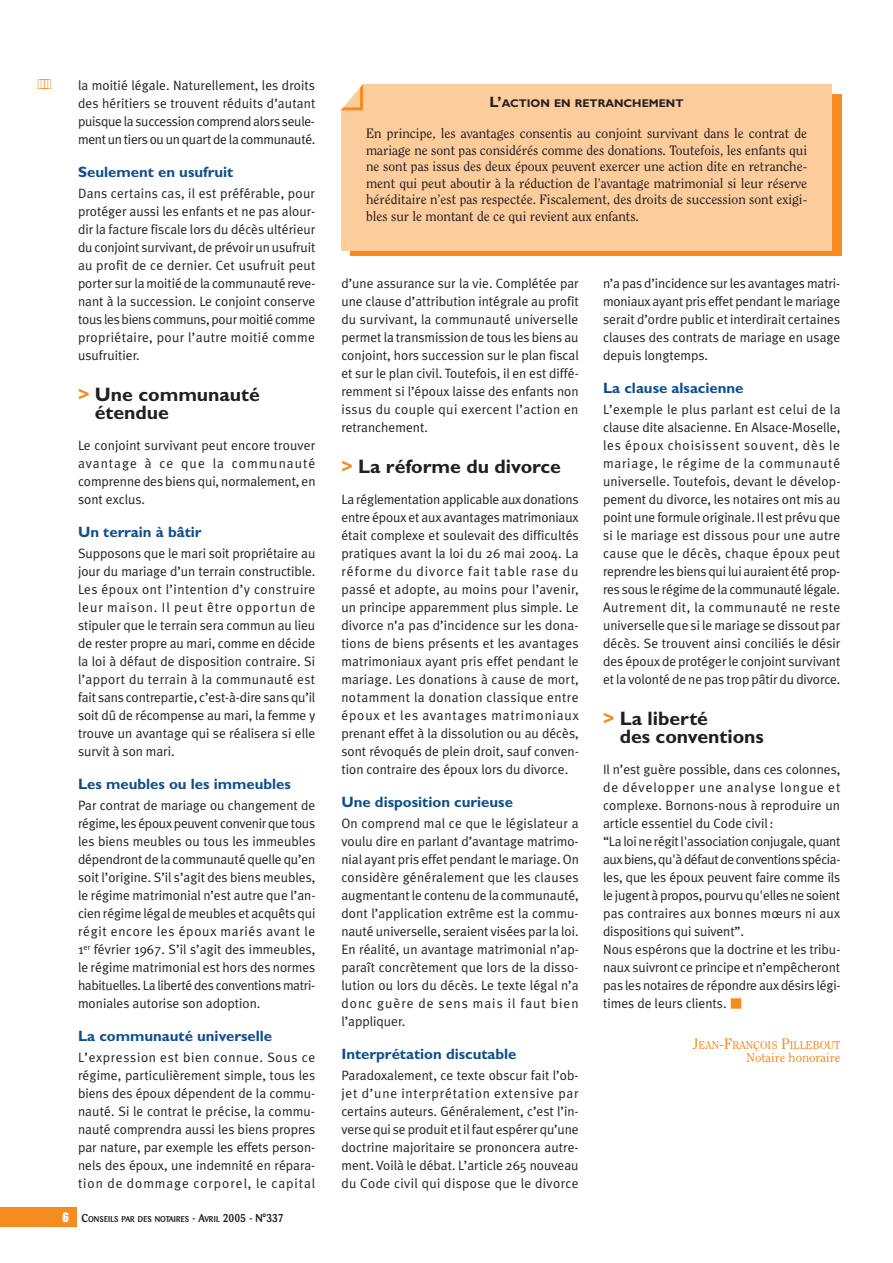
<style>
.page{position:relative;width:893px;height:1263px;background:#fff}
.page>*{position:absolute;margin:0;border:0;box-sizing:border-box;transform-origin:0 0}
.t1{font:700 19.5px/18px "Gill Sans";color:#231f20}
.t2{font:700 15px "Gill Sans";color:#0f4e8c}
.t3{font:13.5px/18px "Meta Plus Normal";color:#231f20;text-align:justify}
.t4{font:13.5px/16.5px "Clearface";color:#231f20;text-align:justify}
.t5{font:12.75px "Clearface";color:#f68b1f}
.t6{font:12px "Zeal";color:#f68b1f;scale:.85 1}
.t7{font:700 11.25px "Gill Sans";color:#231f20}
.t8{font:11.25px "Clearface";color:#f68b1f}
.t9{font:500 8.4px "Barmeno";letter-spacing:.02em;color:#231f20;scale:.96 1}
.s1{color:#f68b1f}
.s2{font-family:"Impact";font-weight:400;font-size:12px;color:#fff}
.s3{font-size:11.25px}
.s4{font-size:15px}
</style>
<div class="page">
<div style="left:0;top:1208px;width:77px;height:19px;background:#f68b1f"></div>
<div style="left:350px;top:94px;width:492px;height:162px;background:#f68b1f"></div>
<div style="left:341px;top:85px;width:491px;height:166px;background:#fccc9c"></div>
<svg style="left:340px;top:84px;width:28px;height:27px"></svg>
<p class="t6" style="left:37px;top:79px;width:18px">®®®</p>
<p class="t3" style="left:78px;top:76px;width:239px">la moitié légale. Naturellement, les droits des héritiers se trouvent réduits d’autant puisque la succession comprend alors seule&shy;ment un tiers ou un quart de la communauté.</p>
<p class="t2" style="left:78px;top:166px;width:157px">Seulement en usufruit</p>
<p class="t3" style="left:78px;top:184px;width:239px">Dans certains cas, il est préférable, pour protéger aussi les enfants et ne pas alour&shy;dir la facture fiscale lors du décès ultérieur du conjoint survivant, de prévoir un usufruit au profit de ce dernier. Cet usufruit peut porter sur la moitié de la communauté reve&shy;nant à la succession. Le conjoint conserve tous les biens communs, pour moitié comme propriétaire, pour l’autre moitié comme usufruitier.</p>
<h1 class="t1" style="left:95px;top:387px;width:167px;text-indent:-17px"><span class="s1">&gt;</span> Une communauté étendue</h1>
<p class="t3" style="left:78px;top:436px;width:239px">Le conjoint survivant peut encore trouver avantage à ce que la communauté comprenne des biens qui, normalement, en sont exclus.</p>
<p class="t2" style="left:78px;top:526px;width:125px">Un terrain à bâtir</p>
<p class="t3" style="left:78px;top:544px;width:239px">Supposons que le mari soit propriétaire au jour du mariage d’un terrain constructible.<br>Les époux ont l’intention d’y construire leur maison. Il peut être opportun de stipuler que le terrain sera commun au lieu de rester propre au mari, comme en décide la loi à défaut de disposition contraire. Si l’apport du terrain à la communauté est fait sans contrepartie, c’est-à-dire sans qu’il soit dû de récompense au mari, la femme y trouve un avantage qui se réalisera si elle survit à son mari.</p>
<p class="t2" style="left:78px;top:778px;width:214px">Les meubles ou les immeubles</p>
<p class="t3" style="left:78px;top:796px;width:239px">Par contrat de mariage ou changement de régime, les époux peuvent convenir que tous les biens meubles ou tous les immeubles dépendront de la communauté quelle qu’en soit l’origine. S’il s’agit des biens meubles, le régime matrimonial n’est autre que l’an&shy;cien régime légal de meubles et acquêts qui régit encore les époux mariés avant le 1<sup>er</sup> février 1967. S’il s’agit des immeubles, le régime matrimonial est hors des normes habituelles. La liberté des conventions matri&shy;moniales autorise son adoption.</p>
<p class="t2" style="left:78px;top:1030px;width:196px">La communauté universelle</p>
<p class="t3" style="left:78px;top:1048px;width:239px">L’expression est bien connue. Sous ce régime, particulièrement simple, tous les biens des époux dépendent de la commu&shy;nauté. Si le contrat le précise, la commu&shy;nauté comprendra aussi les biens propres par nature, par exemple les effets person&shy;nels des époux, une indemnité en répara&shy;tion de dommage corporel, le capital</p>
<p class="t9" style="left:62px;top:1215px;width:232px"><span class="s2">6</span> <span class="s3">C</span>ONSEILS PAR DES NOTAIRES <span class="s3">- A</span>VRIL <span class="s3">2005 - N°337</span></p>
<p class="t7" style="left:490px;top:99px;width:195px"><span class="s4">L’</span>ACTION EN RETRANCHEMENT</p>
<p class="t4" style="left:366px;top:126px;width:443px">En principe, les avantages consentis au conjoint survivant dans le contrat de mariage ne sont pas considérés comme des donations. Toutefois, les enfants qui ne sont pas issus des deux époux peuvent exercer une action dite en retranche&shy;ment qui peut aboutir à la réduction de l’avantage matrimonial si leur réserve héréditaire n’est pas respectée. Fiscalement, des droits de succession sont exigi&shy;bles sur le montant de ce qui revient aux enfants.</p>
<p class="t3" style="left:341px;top:274px;width:239px">d’une assurance sur la vie. Complétée par une clause d’attribution intégrale au profit du survivant, la communauté universelle permet la transmission de tous les biens au conjoint, hors succession sur le plan fiscal et sur le plan civil. Toutefois, il en est diffé&shy;remment si l’époux laisse des enfants non issus du couple qui exercent l’action en retranchement.</p>
<h1 class="t1" style="left:341px;top:459px;width:221px"><span class="s1">&gt;</span> La réforme du divorce</h1>
<p class="t3" style="left:341px;top:490px;width:239px">La réglementation applicable aux donations entre époux et aux avantages matrimoniaux était complexe et soulevait des difficultés pratiques avant la loi du 26 mai 2004. La réforme du divorce fait table rase du passé et adopte, au moins pour l’avenir, un principe apparemment plus simple. Le divorce n’a pas d’incidence sur les dona&shy;tions de biens présents et les avantages matrimoniaux ayant pris effet pendant le mariage. Les donations à cause de mort, notamment la donation classique entre époux et les avantages matrimoniaux prenant effet à la dissolution ou au décès, sont révoqués de plein droit, sauf conven&shy;tion contraire des époux lors du divorce.</p>
<p class="t2" style="left:341px;top:796px;width:173px">Une disposition curieuse</p>
<p class="t3" style="left:341px;top:814px;width:239px">On comprend mal ce que le législateur a voulu dire en parlant d’avantage matrimo&shy;nial ayant pris effet pendant le mariage. On considère généralement que les clauses augmentant le contenu de la communauté, dont l’application extrême est la commu&shy;nauté universelle, seraient visées par la loi.<br>En réalité, un avantage matrimonial n’ap&shy;paraît concrètement que lors de la disso&shy;lution ou lors du décès. Le texte légal n’a donc guère de sens mais il faut bien l’appliquer.</p>
<p class="t2" style="left:341px;top:1048px;width:177px">Interprétation discutable</p>
<p class="t3" style="left:341px;top:1066px;width:239px">Paradoxalement, ce texte obscur fait l’ob&shy;jet d’une interprétation extensive par certains auteurs. Généralement, c’est l’in&shy;verse qui se produit et il faut espérer qu’une doctrine majoritaire se prononcera autre&shy;ment. Voilà le débat. L’article 265 nouveau du Code civil qui dispose que le divorce</p>
<p class="t3" style="left:603px;top:274px;width:239px">n’a pas d’incidence sur les avantages matri&shy;moniaux ayant pris effet pendant le mariage serait d’ordre public et interdirait certaines clauses des contrats de mariage en usage depuis longtemps.</p>
<p class="t2" style="left:603px;top:382px;width:142px">La clause alsacienne</p>
<p class="t3" style="left:603px;top:400px;width:239px">L’exemple le plus parlant est celui de la clause dite alsacienne. En Alsace-Moselle, les époux choisissent souvent, dès le mariage, le régime de la communauté universelle. Toutefois, devant le dévelop&shy;pement du divorce, les notaires ont mis au point une formule originale. Il est prévu que si le mariage est dissous pour une autre cause que le décès, chaque époux peut reprendre les biens qui lui auraient été prop&shy;res sous le régime de la communauté légale.<br>Autrement dit, la communauté ne reste universelle que si le mariage se dissout par décès. Se trouvent ainsi conciliés le désir des époux de protéger le conjoint survivant et la volonté de ne pas trop pâtir du divorce.</p>
<h1 class="t1" style="left:620px;top:711px;width:146px;text-indent:-17px"><span class="s1">&gt;</span> La liberté<br>des conventions</h1>
<p class="t3" style="left:603px;top:760px;width:239px;text-align:left">Il n’est guère possible, dans ces colonnes, de développer une analyse longue et complexe. Bornons-nous à reproduire un article essentiel du Code civil :<br>“La loi ne régit l'association conjugale, quant aux biens, qu'à défaut de conventions spécia&shy;les, que les époux peuvent faire comme ils le jugent à propos, pourvu qu'elles ne soient pas contraires aux bonnes mœurs ni aux dispositions qui suivent”.<br>Nous espérons que la doctrine et les tribu&shy;naux suivront ce principe et n’empêcheront pas les notaires de répondre aux désirs légi&shy;times de leurs clients. <span class="s1">■</span></p>
<p class="t8" style="left:693px;top:1040px;width:149px"><span class="s4">J</span>EAN<span class="s4">-F</span>RANÇOIS <span class="s4">P</span>ILLEBOUT</p>
<p class="t5" style="left:746px;top:1052px;width:95px">Notaire honoraire</p>
</div>
